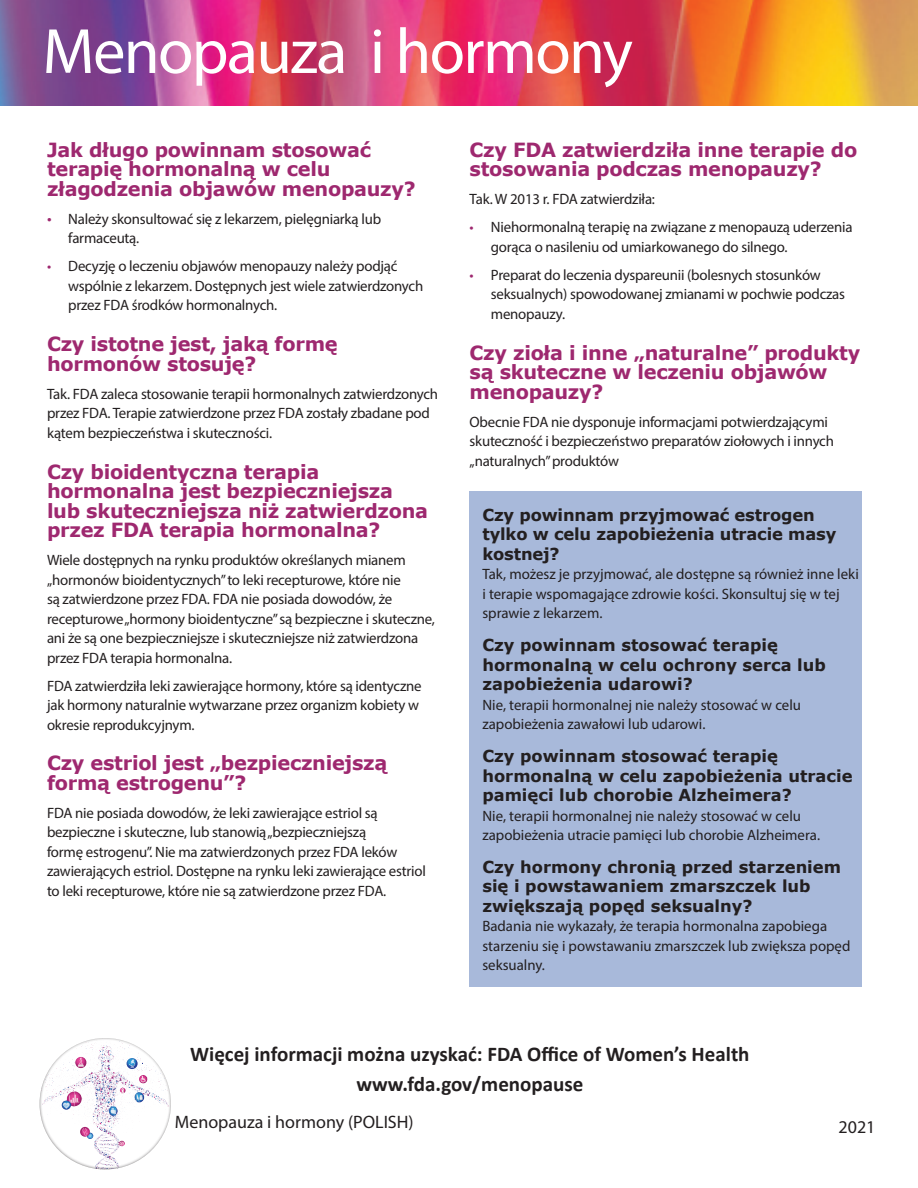
<style>
.page{position:relative;width:918px;height:1188px;background:#fff}
.page>*{position:absolute;margin:0;border:0;box-sizing:border-box;transform-origin:0 0}
.t1{font:64.5px "Myriad Pro";letter-spacing:-.025em;color:#fff}
.t2{font:700 21px/30px "Calibri";color:#231f20;text-align:center}
.t3{font:700 19.5px/19.5px "Verdana";letter-spacing:-.015em;color:#9e286f}
.t4{font:18px "Myriad Pro";color:#231f20}
.t5{font:700 16.5px/19.5px "Verdana";color:#231f20}
.t6{font:15px/19.5px "Myriad Pro";letter-spacing:-.015em;color:#231f20}
.s1{font-size:16.5px;color:#9e286f}
.s2{color:#9e286f}
</style>
<div class="page">
<img style="left:0;top:0;width:918px;height:105px">
<div style="left:37px;top:1036px;width:136px;height:136px;background:#231f20;opacity:.81"></div>
<div style="left:470px;top:491px;width:392px;height:496px;background:#a8b9da"></div>
<p class="t1" style="left:43px;top:12px;width:592px">Menopauza i hormony</p>
<h2 class="t3" style="left:47px;top:140px;width:370px">Jak długo powinnam stosować terapię hormonalną w celu złagodzenia objawów menopauzy?</h2>
<p class="t6" style="left:68px;top:209px;width:314px;text-indent:-21px"><span class="s1">•</span> Należy skonsultować się z lekarzem, pielęgniarką lub farmaceutą.</p>
<p class="t6" style="left:68px;top:256px;width:356px;text-indent:-21px"><span class="s2">•</span> Decyzję o leczeniu objawów menopauzy należy podjąć wspólnie z lekarzem. Dostępnych jest wiele zatwierdzonych przez FDA środków hormonalnych.</p>
<h2 class="t3" style="left:47px;top:334px;width:292px">Czy istotne jest, jaką formę hormonów stosuję?</h2>
<p class="t6" style="left:47px;top:384px;width:393px">Tak. FDA zaleca stosowanie terapii hormonalnych zatwierdzonych przez FDA. Terapie zatwierdzone przez FDA zostały zbadane pod kątem bezpieczeństwa i skuteczności.</p>
<h2 class="t3" style="left:47px;top:461px;width:383px">Czy bioidentyczna terapia hormonalna jest bezpieczniejsza lub skuteczniejsza niż zatwierdzona przez FDA terapia hormonalna?</h2>
<p class="t6" style="left:47px;top:550px;width:389px">Wiele dostępnych na rynku produktów określanych mianem „hormonów bioidentycznych” to leki recepturowe, które nie<br>są zatwierdzone przez FDA. FDA nie posiada dowodów, że recepturowe „hormony bioidentyczne” są bezpieczne i skuteczne, ani że są one bezpieczniejsze i skuteczniejsze niż zatwierdzona przez FDA terapia hormonalna.</p>
<p class="t6" style="left:47px;top:676px;width:376px">FDA zatwierdziła leki zawierające hormony, które są identyczne jak hormony naturalnie wytwarzane przez organizm kobiety w okresie reprodukcyjnym.</p>
<h2 class="t3" style="left:47px;top:753px;width:342px">Czy estriol jest „bezpieczniejszą formą estrogenu”?</h2>
<p class="t6" style="left:47px;top:803px;width:380px">FDA nie posiada dowodów, że leki zawierające estriol są bezpieczne i skuteczne, lub stanowią „bezpieczniejszą<br>formę estrogenu”. Nie ma zatwierdzonych przez FDA leków zawierających estriol. Dostępne na rynku leki zawierające estriol to leki recepturowe, które nie są zatwierdzone przez FDA.</p>
<h2 class="t3" style="left:470px;top:140px;width:389px">Czy FDA zatwierdziła inne terapie do stosowania podczas menopauzy?</h2>
<p class="t6" style="left:470px;top:189px;width:187px">Tak. W 2013 r. FDA zatwierdziła:</p>
<p class="t6" style="left:491px;top:217px;width:363px;text-indent:-21px"><span class="s2">•</span> Niehormonalną terapię na związane z menopauzą uderzenia gorąca o nasileniu od umiarkowanego do silnego.</p>
<p class="t6" style="left:491px;top:265px;width:356px;text-indent:-21px"><span class="s2">•</span> Preparat do leczenia dyspareunii (bolesnych stosunków seksualnych) spowodowanej zmianami w pochwie podczas menopauzy.</p>
<h2 class="t3" style="left:470px;top:343px;width:392px">Czy zioła i inne „naturalne” produkty są skuteczne w leczeniu objawów menopauzy?</h2>
<p class="t6" style="left:470px;top:412px;width:366px">Obecnie FDA nie dysponuje informacjami potwierdzającymi skuteczność i bezpieczeństwo preparatów ziołowych i innych „naturalnych” produktów</p>
<h2 class="t5" style="left:482px;top:505px;width:355px">Czy powinnam przyjmować estrogen tylko w celu zapobieżenia utracie masy kostnej?</h2>
<p class="t6" style="left:482px;top:564px;width:378px">Tak, możesz je przyjmować, ale dostępne są również inne leki i terapie wspomagające zdrowie kości. Skonsultuj się w tej sprawie z lekarzem.</p>
<h2 class="t5" style="left:482px;top:635px;width:345px">Czy powinnam stosować terapię hormonalną w celu ochrony serca lub zapobieżenia udarowi?</h2>
<p class="t6" style="left:482px;top:695px;width:320px">Nie, terapii hormonalnej nie należy stosować w celu zapobieżenia zawałowi lub udarowi.</p>
<h2 class="t5" style="left:482px;top:746px;width:372px">Czy powinnam stosować terapię hormonalną w celu zapobieżenia utracie pamięci lub chorobie Alzheimera?</h2>
<p class="t6" style="left:482px;top:806px;width:339px">Nie, terapii hormonalnej nie należy stosować w celu zapobieżenia utracie pamięci lub chorobie Alzheimera.</p>
<h2 class="t5" style="left:482px;top:857px;width:360px">Czy hormony chronią przed starzeniem się i powstawaniem zmarszczek lub zwiększają popęd seksualny?</h2>
<p class="t6" style="left:482px;top:916px;width:370px">Badania nie wykazały, że terapia hormonalna zapobiega starzeniu się i powstawaniu zmarszczek lub zwiększa popęd seksualny.</p>
<p class="t2" style="left:190px;top:1039px;width:561px">Więcej informacji można uzyskać: FDA Office of Women’s Health www.fda.gov/menopause</p>
<p class="t4" style="left:175px;top:1111px;width:240px">Menopauza i hormony (POLISH)</p>
<p class="t4" style="left:839px;top:1116px;width:38px">2021</p>
</div>
